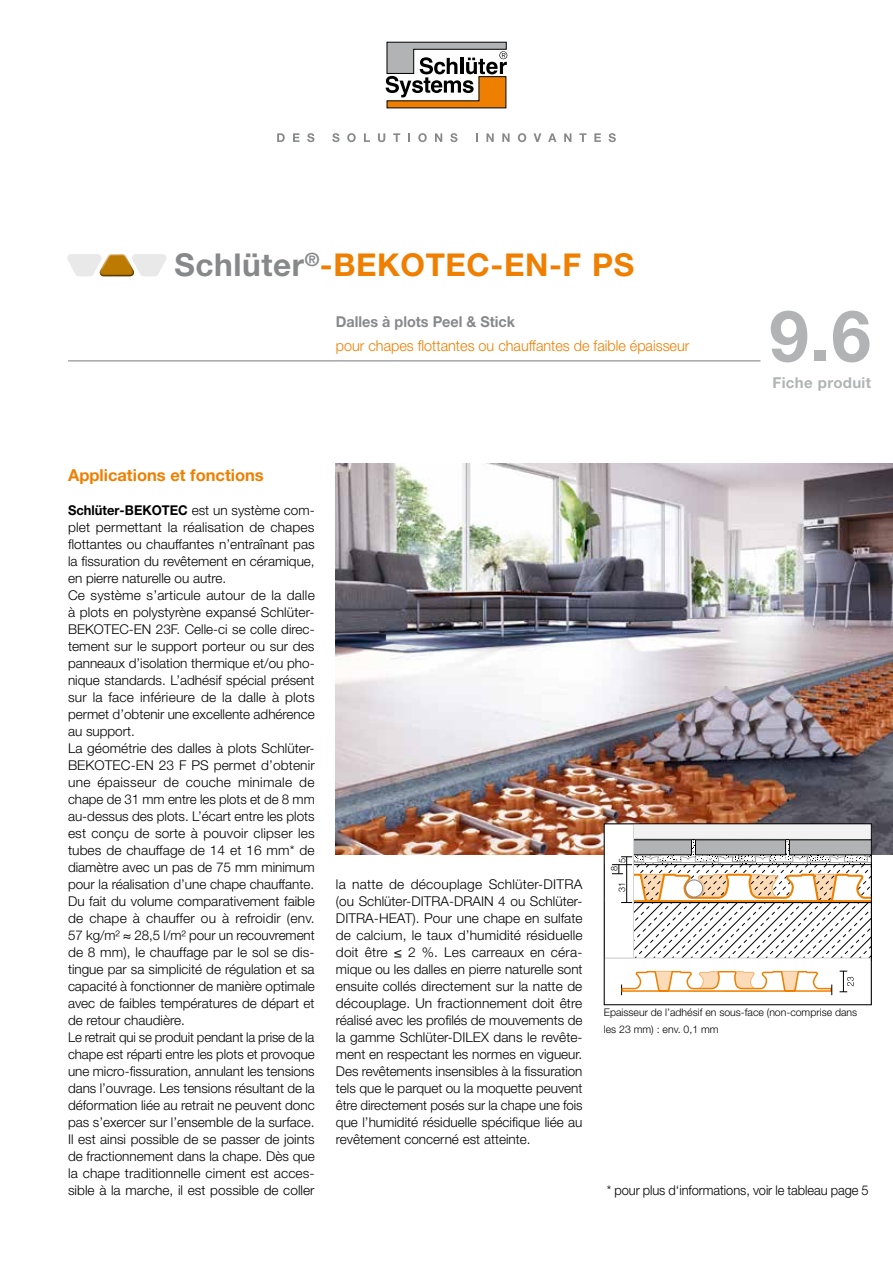
<style>
.page{position:relative;width:893px;height:1263px;background:#fff}
.page>*{position:absolute;margin:0;border:0;box-sizing:border-box;transform-origin:0 0}
.Datenblatt_Nr{font:700 71.25px "Helvetica Neue LT Pro";color:#b1b3b4}
.Titel{font:700 31.5px "Helvetica Neue LT Pro";letter-spacing:.02em;color:#ee7f00}
.Überschrift{font:700 16.5px "Helvetica Neue LT Pro";color:#ee7f00}
.Untertitel_2{font:300 15px "Helvetica Neue LT Pro";color:#ee7f00;scale:.96 1}
.Untertitel_1{font:700 15px "Helvetica Neue LT Pro";color:#87888a;scale:.96 1}
.Datenblatt_Sprachen{font:700 15px "Helvetica Neue LT Pro";letter-spacing:.02em;color:#b1b3b4}
.Fließtext{font:300 13.5px/17px "Helvetica Neue LT Pro";color:#000;text-align:justify}
.Fließtext-2{font:300 13.5px "Helvetica Neue LT Pro";color:#000;scale:.95 1}
.Material_und_Länge_7pt{font:300 10.5px/17px "Helvetica Neue LT Pro";color:#000}
.t1{font:300 9.15px "Helvetica Neue LT Pro";color:#000}
.s1{color:#87888a}
.s2{font-weight:700}
</style>
<div class="page">
<img style="left:336px;top:463px;width:557px;height:392px">
<svg style="left:606px;top:825px;width:264px;height:171px"></svg>
<div style="left:604px;top:823px;width:268px;height:182px;border:1px solid #000"></div>
<svg style="left:386px;top:42px;width:121px;height:66px"></svg>
<svg style="left:277px;top:133px;width:8px;height:9px"></svg>
<svg style="left:293px;top:133px;width:6px;height:9px"></svg>
<svg style="left:307px;top:133px;width:7px;height:9px"></svg>
<svg style="left:332px;top:133px;width:7px;height:9px"></svg>
<svg style="left:347px;top:133px;width:9px;height:9px"></svg>
<svg style="left:364px;top:133px;width:6px;height:9px"></svg>
<svg style="left:378px;top:133px;width:7px;height:9px"></svg>
<svg style="left:393px;top:133px;width:7px;height:9px"></svg>
<svg style="left:408px;top:133px;width:2px;height:9px"></svg>
<svg style="left:418px;top:133px;width:9px;height:9px"></svg>
<svg style="left:435px;top:133px;width:7px;height:9px"></svg>
<svg style="left:450px;top:133px;width:8px;height:9px"></svg>
<svg style="left:476px;top:133px;width:2px;height:9px"></svg>
<svg style="left:486px;top:133px;width:8px;height:9px"></svg>
<svg style="left:502px;top:133px;width:8px;height:9px"></svg>
<svg style="left:518px;top:133px;width:8px;height:9px"></svg>
<svg style="left:534px;top:133px;width:7px;height:9px"></svg>
<svg style="left:548px;top:133px;width:8px;height:9px"></svg>
<svg style="left:564px;top:133px;width:7px;height:9px"></svg>
<svg style="left:579px;top:133px;width:7px;height:9px"></svg>
<svg style="left:594px;top:133px;width:7px;height:9px"></svg>
<svg style="left:609px;top:133px;width:7px;height:9px"></svg>
<hr style="left:68px;top:360px;width:692px;height:1px;background:#87888a">
<svg style="left:67px;top:254px;width:99px;height:22px"></svg>
<p class="Titel" style="left:174px;top:246px;width:461px"><span class="s1">Schlüter</span><sup>®</sup>-BEKOTEC-EN-F PS</p>
<p class="Untertitel_1" style="left:336px;top:313px;width:188px">Dalles à plots Peel &amp; Stick</p>
<p class="Untertitel_2" style="left:336px;top:336px;width:370px">pour chapes flottantes ou chauffantes de faible épaisseur</p>
<p class="Datenblatt_Nr" style="left:769px;top:292px;width:103px">9.6</p>
<p class="Datenblatt_Sprachen" style="left:773px;top:373px;width:100px">Fiche produit</p>
<p class="Überschrift" style="left:68px;top:464px;width:197px">Applications et fonctions</p>
<p class="Fließtext" style="left:68px;top:501px;width:248px"><span class="s2">Schlüter-BEKOTEC</span> est un système com&shy;plet permettant la réalisation de chapes flottantes ou chauffantes n’entraînant pas la fissuration du revêtement en céramique, en pierre naturelle ou autre.</p>
<p class="Fließtext" style="left:68px;top:586px;width:248px">Ce système s’articule autour de la dalle à plots en polystyrène expansé Schlüter-BEKOTEC-EN 23F. Celle-ci se colle direc&shy;tement sur le support porteur ou sur des panneaux d’isolation thermique et/ou pho&shy;nique standards. L’adhésif spécial présent sur la face inférieure de la dalle à plots permet d’obtenir une excellente adhérence au support.</p>
<p class="Fließtext" style="left:68px;top:739px;width:248px">La géométrie des dalles à plots Schlüter-BEKOTEC-EN 23 F PS permet d’obtenir une épaisseur de couche minimale de chape de 31 mm entre les plots et de 8 mm au-dessus des plots. L’écart entre les plots est conçu de sorte à pouvoir clipser les tubes de chauffage de 14 et 16 mm* de diamètre avec un pas de 75 mm minimum pour la réalisation d’une chape chauffante.</p>
<p class="Fließtext" style="left:68px;top:892px;width:248px">Du fait du volume comparativement faible de chape à chauffer ou à refroidir (env.<br>57 kg/m² ≈ 28,5 l/m² pour un recouvrement de 8 mm), le chauffage par le sol se dis&shy;tingue par sa simplicité de régulation et sa capacité à fonctionner de manière optimale avec de faibles températures de départ et de retour chaudière.</p>
<p class="Fließtext" style="left:68px;top:1028px;width:248px">Le retrait qui se produit pendant la prise de la chape est réparti entre les plots et provoque une micro-fissuration, annulant les tensions dans l’ouvrage. Les tensions résultant de la déformation liée au retrait ne peuvent donc pas s’exercer sur l’ensemble de la surface.<br>Il est ainsi possible de se passer de joints de fractionnement dans la chape. Dès que la chape traditionnelle ciment est acces&shy;sible à la marche, il est possible de coller</p>
<p class="Fließtext" style="left:336px;top:875px;width:248px">la natte de découplage Schlüter-DITRA (ou Schlüter-DITRA-DRAIN 4 ou Schlüter-DITRA-HEAT). Pour une chape en sulfate de calcium, le taux d’humidité résiduelle doit être ≤ 2 %. Les carreaux en céra&shy;mique ou les dalles en pierre naturelle sont ensuite collés directement sur la natte de découplage. Un fractionnement doit être réalisé avec les profilés de mouvements de la gamme Schlüter-DILEX dans le revête&shy;ment en respectant les normes en vigueur.</p>
<p class="Fließtext" style="left:336px;top:1062px;width:248px">Des revêtements insensibles à la fissuration tels que le parquet ou la moquette peuvent être directement posés sur la chape une fois que l’humidité résiduelle spécifique liée au revêtement concerné est atteinte.</p>
<p class="t1" style="left:616px;top:863px;width:7px;rotate:-90deg">5</p>
<p class="t1" style="left:609px;top:871px;width:7px;rotate:-90deg">8</p>
<p class="t1" style="left:616px;top:892px;width:12px;rotate:-90deg">31</p>
<p class="Material_und_Länge_7pt" style="left:604px;top:1003px;width:255px">Epaisseur de l’adhésif en sous-face (non-comprise dans les 23 mm) : env. 0,1 mm</p>
<p class="Fließtext-2" style="left:607px;top:1182px;width:277px">* pour plus d‘informations, voir le tableau page 5</p>
</div>
